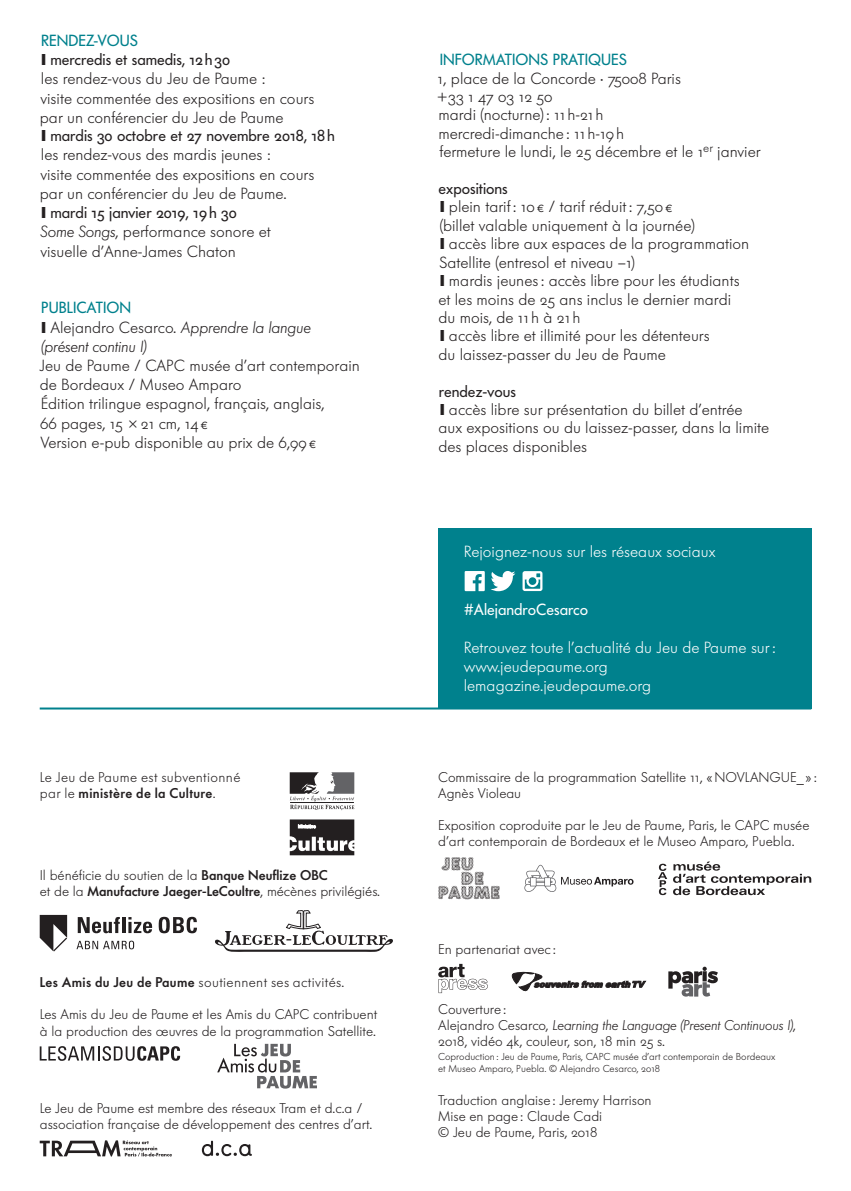
<style>
.page{position:relative;width:851px;height:1191px;background:#fff}
.page>*{position:absolute;margin:0;border:0;box-sizing:border-box;transform-origin:0 0}
.INFOS{font:300 16px/18.4px "Futura BQ";color:#231f20}
.t1{font:300 16px "Futura BQ";color:#fff}
.t2{font:16px "Futura BQ";color:#231f20}
.t3{font:16px "Futura BQ";color:#00818d}
.t4{font:16px "Futura BQ";color:#fff}
.INFOS-2{font:300 14px/16.2px "Futura BQ";color:#231f20}
.INFOS-3{font:300 14px/16px "Futura BQ";letter-spacing:.025em;color:#231f20}
.t5{font:500 14px "Futura BQ";color:#231f20}
.t6{font:300 10px/12px "Futura BQ";color:#231f20}
.s1{font-style:italic}
.s2{font-weight:500}
.s3{font-weight:300}
</style>
<div class="page">
<hr style="left:40px;top:707px;width:771px;height:2px;background:#00818d">
<svg style="left:438px;top:964px;width:49px;height:29px"></svg>
<div style="left:438px;top:528px;width:373px;height:180px;background:#00818d"></div>
<svg style="left:464px;top:571px;width:20px;height:20px"></svg>
<svg style="left:490px;top:571px;width:25px;height:20px"></svg>
<svg style="left:522px;top:571px;width:20px;height:20px"></svg>
<svg style="left:40px;top:1046px;width:140px;height:14px"></svg>
<svg style="left:215px;top:910px;width:178px;height:42px"></svg>
<svg style="left:40px;top:1140px;width:132px;height:16px"></svg>
<svg style="left:202px;top:1140px;width:50px;height:16px"></svg>
<svg style="left:76px;top:940px;width:58px;height:9px"></svg>
<svg style="left:78px;top:917px;width:42px;height:16px"></svg>
<hr style="left:122px;top:917px;width:3px;height:16px;background:#231f20">
<svg style="left:128px;top:917px;width:24px;height:16px"></svg>
<svg style="left:159px;top:916px;width:38px;height:17px"></svg>
<svg style="left:40px;top:915px;width:28px;height:37px"></svg>
<svg style="left:438px;top:857px;width:62px;height:42px"></svg>
<svg style="left:511px;top:971px;width:135px;height:21px"></svg>
<svg style="left:673px;top:861px;width:138px;height:34px"></svg>
<svg style="left:658px;top:863px;width:9px;height:32px"></svg>
<svg style="left:290px;top:772px;width:64px;height:38px"></svg>
<svg style="left:290px;top:819px;width:64px;height:36px"></svg>
<svg style="left:217px;top:1043px;width:100px;height:45px"></svg>
<svg style="left:524px;top:864px;width:109px;height:28px"></svg>
<svg style="left:668px;top:966px;width:49px;height:30px"></svg>
<p class="t3" style="left:41px;top:30px;width:98px">RENDEZ-VOUS</p>
<p class="t2" style="left:42px;top:49px;width:190px">❙ mercredis et samedis, 12 h 30</p>
<p class="INFOS" style="left:41px;top:70px;width:226px">les rendez-vous du Jeu de Paume :</p>
<p class="INFOS" style="left:40px;top:88px;width:276px;line-height:19.2px">visite commentée des expositions en cours par un conférencier du Jeu de Paume</p>
<p class="t2" style="left:42px;top:125px;width:295px">❙ mardis 30 octobre et 27 novembre 2018, 18 h</p>
<p class="INFOS" style="left:41px;top:146px;width:231px">les rendez-vous des mardis jeunes :</p>
<p class="INFOS" style="left:40px;top:165px;width:275px">visite commentée des expositions en cours</p>
<p class="INFOS" style="left:40px;top:184px;width:248px">par un conférencier du Jeu de Paume.</p>
<p class="t2" style="left:42px;top:202px;width:196px">❙ mardi 15 janvier 2019, 19 h 30</p>
<p class="INFOS" style="left:40px;top:222px;width:232px"><span class="s1">Some Songs</span>, performance sonore et</p>
<p class="INFOS" style="left:40px;top:242px;width:197px">visuelle d’Anne-James Chaton</p>
<p class="t3" style="left:41px;top:297px;width:91px">PUBLICATION</p>
<p class="INFOS" style="left:40px;top:317px;width:322px;line-height:19.2px">❙ Alejandro Cesarco. <span class="s1">Apprendre la langue<br>(présent continu I)<br></span>Jeu de Paume / CAPC musée d’art contemporain de Bordeaux / Museo Amparo</p>
<p class="INFOS" style="left:41px;top:394px;width:285px">Édition trilingue espagnol, français, anglais,</p>
<p class="INFOS" style="left:40px;top:414px;width:169px">66 pages, 15 ×21 cm, 14€</p>
<p class="INFOS" style="left:40px;top:433px;width:277px">Version e-pub disponible au prix de 6,99€</p>
<p class="INFOS-3" style="left:40px;top:769px;width:202px">Le Jeu de Paume est subventionné par le <span class="s2">ministère de la Culture</span>.</p>
<p class="INFOS-2" style="left:40px;top:866px;width:289px">Il bénéficie du soutien de la <span class="s2">Banque Neuflize OBC</span></p>
<p class="t5" style="left:40px;top:881px;width:342px"><span class="s3">et de la</span> Manufacture Jaeger-LeCoultre<span class="s3">, mécènes privilégiés.</span></p>
<p class="INFOS-3" style="left:40px;top:974px;width:306px"><span class="s2">Les Amis du Jeu de Paume</span> soutiennent ses activités.</p>
<p class="INFOS-2" style="left:40px;top:1005px;width:339px;line-height:16.8px">Les Amis du Jeu de Paume et les Amis du CAPC contribuent à la production des œuvres de la programmation Satellite.</p>
<p class="INFOS-2" style="left:40px;top:1099px;width:324px">Le Jeu de Paume est membre des réseaux Tram et d.c.a /</p>
<p class="INFOS-2" style="left:40px;top:1115px;width:334px">association française de développement des centres d’art.</p>
<p class="t3" style="left:440px;top:49px;width:189px">INFORMATIONS PRATIQUES</p>
<p class="INFOS" style="left:437px;top:69px;width:245px">1, place de la Concorde · 75008 Paris</p>
<p class="INFOS" style="left:436px;top:87px;width:117px">+33 1 47 03 12 50</p>
<p class="INFOS" style="left:438px;top:106px;width:167px">mardi (nocturne) : 11h-21h</p>
<p class="INFOS" style="left:438px;top:124px;width:187px">mercredi-dimanche: 11h-19h</p>
<p class="INFOS" style="left:439px;top:142px;width:322px">fermeture le lundi, le 25 décembre et le 1<sup>er</sup> janvier</p>
<p class="t2" style="left:438px;top:178px;width:71px">expositions</p>
<p class="INFOS" style="left:440px;top:198px;width:233px">❙ plein tarif : 10€ / tarif réduit: 7,50€</p>
<p class="INFOS" style="left:439px;top:216px;width:256px">(billet valable uniquement à la journée)</p>
<p class="INFOS" style="left:439px;top:234px;width:311px">❙ accès libre aux espaces de la programmation<br>Satellite (entresol et niveau –1)</p>
<p class="INFOS" style="left:438px;top:271px;width:303px">❙ mardis jeunes: accès libre pour les étudiants et les moins de 25 ans inclus le dernier mardi du mois, de 11h à 21h</p>
<p class="INFOS" style="left:438px;top:326px;width:273px">❙ accès libre et illimité pour les détenteurs du laissez-passer du Jeu de Paume</p>
<p class="t2" style="left:439px;top:380px;width:79px">rendez-vous</p>
<p class="INFOS" style="left:438px;top:400px;width:332px">❙ accès libre sur présentation du billet d’entrée<br>aux expositions ou du laissez-passer, dans la limite des places disponibles</p>
<p class="t1" style="left:463px;top:541px;width:253px">Rejoignez-nous sur les réseaux sociaux</p>
<p class="t4" style="left:463px;top:598px;width:126px">#AlejandroCesarco</p>
<p class="t1" style="left:463px;top:637px;width:313px">Retrouvez toute l’actualité du Jeu de Paume sur:</p>
<p class="t1" style="left:463px;top:656px;width:146px">www.jeudepaume.org</p>
<p class="t1" style="left:463px;top:675px;width:189px">lemagazine.jeudepaume.org</p>
<p class="INFOS-2" style="left:438px;top:768px;width:380px">Commissaire de la programmation Satellite 11, «NOVLANGUE_ » :<br>Agnès Violeau</p>
<p class="INFOS-2" style="left:438px;top:817px;width:372px">Exposition coproduite par le Jeu de Paume, Paris, le CAPC musée d’art contemporain de Bordeaux et le Museo Amparo, Puebla.</p>
<p class="INFOS-2" style="left:438px;top:941px;width:119px">En partenariat avec :</p>
<p class="INFOS-2" style="left:438px;top:1001px;width:70px">Couverture:</p>
<p class="INFOS-2" style="left:438px;top:1017px;width:359px">Alejandro Cesarco, <span class="s1">Learning the Language (Present Continuous I)</span>,<br>2018, vidéo 4k, couleur, son, 18 min 25 s.</p>
<p class="t6" style="left:438px;top:1050px;width:338px">Coproduction: Jeu de Paume, Paris, CAPC musée d’art contemporain de Bordeaux et Museo Amparo, Puebla. © Alejandro Cesarco, 2018</p>
<p class="INFOS-2" style="left:438px;top:1092px;width:215px">Traduction anglaise: Jeremy Harrison</p>
<p class="INFOS-2" style="left:438px;top:1108px;width:165px">Mise en page: Claude Cadi</p>
<p class="INFOS-2" style="left:438px;top:1124px;width:161px">© Jeu de Paume, Paris, 2018</p>
</div>
